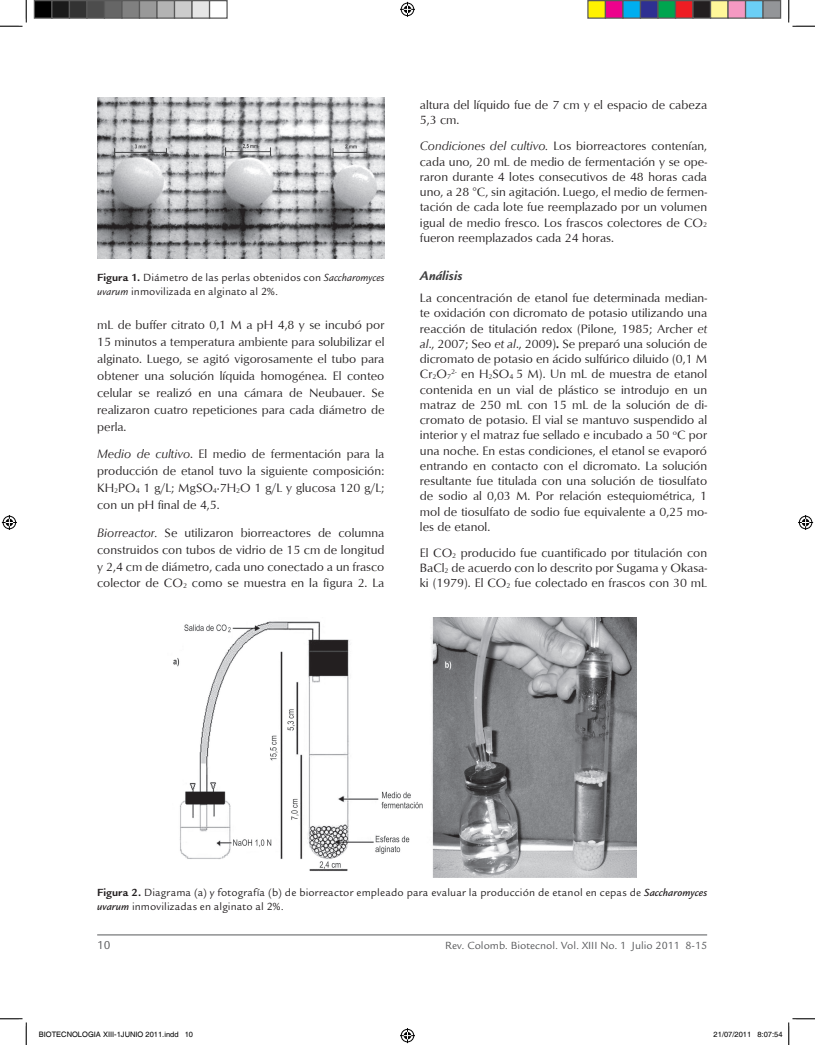
<style>
.page{position:relative;width:815px;height:1045px;background:#fff}
.page>*{position:absolute;margin:0;border:0;box-sizing:border-box;transform-origin:0 0}
.t1{font:italic 700 13.75px "Legacy Sans Std";color:#3e3e3f}
.t2{font:12.5px/15.2px "Optimum";color:#231f20;text-align:justify}
.t3{font:12.5px "Legacy Sans Std";color:#57585a}
.t4{font:11.25px/13.8px "Legacy Sans Std";letter-spacing:.01em;color:#231f20}
.t5{font:11.25px "Legacy Sans Std";color:#57585a}
.t6{font:7.5px "Helvetica";color:#000}
.s1{font-weight:700}
.s2{font-style:italic}
.s3{font-size:7.25px}
.s4{font-weight:700;font-style:italic}
.s5{font-weight:500;font-style:italic}
</style>
<div class="page">
<hr style="left:97px;top:934px;width:610px;height:1px;background:#57585a">
<img style="left:97px;top:97px;width:287px;height:161px">
<img style="left:173px;top:617px;width:463px;height:260px">
<svg style="left:0;top:0;width:27px;height:27px"></svg>
<svg style="left:0;top:1018px;width:27px;height:27px"></svg>
<svg style="left:788px;top:0;width:26px;height:27px"></svg>
<svg style="left:400px;top:2px;width:15px;height:15px"></svg>
<svg style="left:400px;top:1028px;width:15px;height:15px"></svg>
<svg style="left:2px;top:515px;width:15px;height:15px"></svg>
<svg style="left:798px;top:515px;width:14px;height:15px"></svg>
<div style="left:34px;top:1px;width:18px;height:17px;background:#000"></div>
<div style="left:34px;top:0;width:18px;height:19px;border:1px solid #595959"></div>
<div style="left:52px;top:1px;width:17px;height:17px;background:#1a1a1a"></div>
<div style="left:51px;top:0;width:19px;height:19px;border:1px solid #595959"></div>
<div style="left:69px;top:1px;width:18px;height:17px;background:#333"></div>
<div style="left:69px;top:0;width:19px;height:19px;border:1px solid #595959"></div>
<div style="left:87px;top:1px;width:17px;height:17px;background:#4d4d4d"></div>
<div style="left:86px;top:0;width:19px;height:19px;border:1px solid #595959"></div>
<div style="left:104px;top:1px;width:18px;height:17px;background:#666"></div>
<div style="left:104px;top:0;width:18px;height:19px;border:1px solid #595959"></div>
<div style="left:122px;top:1px;width:17px;height:17px;background:#808080"></div>
<div style="left:121px;top:0;width:19px;height:19px;border:1px solid #595959"></div>
<div style="left:139px;top:1px;width:18px;height:17px;background:#999"></div>
<div style="left:139px;top:0;width:19px;height:19px;border:1px solid #595959"></div>
<div style="left:157px;top:1px;width:17px;height:17px;background:#b3b3b3"></div>
<div style="left:156px;top:0;width:19px;height:19px;border:1px solid #595959"></div>
<div style="left:174px;top:1px;width:18px;height:17px;background:#ccc"></div>
<div style="left:174px;top:0;width:18px;height:19px;border:1px solid #595959"></div>
<div style="left:192px;top:1px;width:17px;height:17px;background:#e6e6e6"></div>
<div style="left:191px;top:0;width:19px;height:19px;border:1px solid #595959"></div>
<div style="left:209px;top:0;width:19px;height:19px;border:1px solid #595959"></div>
<div style="left:587px;top:1px;width:18px;height:17px;background:#fff101"></div>
<div style="left:587px;top:0;width:19px;height:19px;border:1px solid #595959"></div>
<div style="left:605px;top:1px;width:17px;height:17px;background:#ed028c"></div>
<div style="left:604px;top:0;width:19px;height:19px;border:1px solid #595959"></div>
<div style="left:622px;top:1px;width:18px;height:17px;background:#00aeef"></div>
<div style="left:622px;top:0;width:19px;height:19px;border:1px solid #595959"></div>
<div style="left:640px;top:1px;width:17px;height:17px;background:#2e3092"></div>
<div style="left:639px;top:0;width:19px;height:19px;border:1px solid #595959"></div>
<div style="left:657px;top:1px;width:18px;height:17px;background:#00a54f"></div>
<div style="left:657px;top:0;width:19px;height:19px;border:1px solid #595959"></div>
<div style="left:675px;top:1px;width:17px;height:17px;background:#ee1d23"></div>
<div style="left:674px;top:0;width:19px;height:19px;border:1px solid #595959"></div>
<div style="left:692px;top:1px;width:18px;height:17px;background:#231f20"></div>
<div style="left:692px;top:0;width:19px;height:19px;border:1px solid #595959"></div>
<div style="left:710px;top:1px;width:17px;height:17px;background:#fff79a"></div>
<div style="left:709px;top:0;width:19px;height:19px;border:1px solid #595959"></div>
<div style="left:727px;top:1px;width:18px;height:17px;background:#f499c2"></div>
<div style="left:727px;top:0;width:19px;height:19px;border:1px solid #595959"></div>
<div style="left:745px;top:1px;width:17px;height:17px;background:#6bcff6"></div>
<div style="left:744px;top:0;width:19px;height:19px;border:1px solid #595959"></div>
<div style="left:762px;top:1px;width:18px;height:17px;background:#939598"></div>
<div style="left:762px;top:0;width:19px;height:19px;border:1px solid #595959"></div>
<svg style="left:788px;top:1018px;width:26px;height:27px"></svg>
<p class="t4" style="left:97px;top:270px;width:289px"><span class="s1">Figura 1.</span> Diámetro de las perlas obtenidos con <span class="s2">Saccharomyces uvarum</span> inmovilizada en alginato al 2%.</p>
<p class="t2" style="left:97px;top:316px;width:289px;line-height:17px">mL de buffer citrato 0,1 M a pH 4,8 y se incubó por 15 minutos a temperatura ambiente para solubilizar el alginato. Luego, se agitó vigorosamente el tubo para obtener una solución líquida homogénea. El conteo celular se realizó en una cámara de Neubauer. Se realizaron cuatro repeticiones para cada diámetro de perla.</p>
<p class="t2" style="left:97px;top:445px;width:289px;line-height:17px"><span class="s2">Medio de cultivo</span>. El medio de fermentación para la producción de etanol tuvo la siguiente composición:<br>KH<span class="s3">2</span>PO<span class="s3">4</span> 1 g/L; MgSO<span class="s3">4</span>∙7H<span class="s3">2</span>O 1 g/L y glucosa 120 g/L; con un pH final de 4,5.</p>
<p class="t2" style="left:97px;top:524px;width:289px;line-height:17px"><span class="s2">Biorreactor.</span> Se utilizaron biorreactores de columna construidos con tubos de vidrio de 15 cm de longitud y 2,4 cm de diámetro, cada uno conectado a un frasco colector de CO<span class="s3">2</span> como se muestra en la figura 2. La</p>
<p class="t2" style="left:420px;top:97px;width:289px">altura del líquido fue de 7 cm y el espacio de cabeza<br>5,3 cm.</p>
<p class="t2" style="left:420px;top:138px;width:289px"><span class="s2">Condiciones del cultivo.</span> Los biorreactores contenían, cada uno, 20 mL de medio de fermentación y se ope&shy;raron durante 4 lotes consecutivos de 48 horas cada uno, a 28 °C, sin agitación. Luego, el medio de fermen&shy;tación de cada lote fue reemplazado por un volumen igual de medio fresco. Los frascos colectores de CO<span class="s3">2 </span>fueron reemplazados cada 24 horas.</p>
<p class="t1" style="left:420px;top:267px;width:44px">Análisis</p>
<p class="t2" style="left:420px;top:290px;width:289px">La concentración de etanol fue determinada median&shy;te oxidación con dicromato de potasio utilizando una reacción de titulación redox (Pilone, 1985; Archer <span class="s2">et al</span>., 2007; Seo <span class="s2">et al</span>., 2009)<span class="s4">.</span> Se preparó una solución de dicromato de potasio en ácido sulfúrico diluido (0,1 M Cr<span class="s3">2</span>O<span class="s3">7</span><sup>2-</sup> en H<span class="s3">2</span>SO<span class="s3">4</span> 5 M). Un mL de muestra de etanol contenida en un vial de plástico se introdujo en un matraz de 250 mL con 15 mL de la solución de di&shy;cromato de potasio. El vial se mantuvo suspendido al interior y el matraz fue sellado e incubado a 50 <sup>o</sup>C por una noche. En estas condiciones, el etanol se evaporó entrando en contacto con el dicromato. La solución resultante fue titulada con una solución de tiosulfato de sodio al 0,03 M. Por relación estequiométrica, 1 mol de tiosulfato de sodio fue equivalente a 0,25 mo&shy;les de etanol.</p>
<p class="t2" style="left:420px;top:545px;width:289px">El CO<span class="s3">2</span> producido fue cuantificado por titulación con BaCl<span class="s3">2</span> de acuerdo con lo descrito por Sugama y Okasa&shy;ki (1979). El CO<span class="s3">2</span> fue colectado en frascos con 30 mL</p>
<p class="t4" style="left:97px;top:885px;width:611px"><span class="s1">Figura 2.</span> Diagrama (a) y fotografía (b) de biorreactor empleado para evaluar la producción de etanol en cepas de <span class="s5">Saccharomyces uvarum</span> inmovilizadas en alginato al 2%.</p>
<p class="t3" style="left:97px;top:938px;width:15px">10</p>
<p class="t5" style="left:445px;top:939px;width:263px">Rev. Colomb. Biotecnol. Vol. XIII No. 1 Julio 2011 8-15</p>
<p class="t6" style="left:39px;top:1030px;width:156px">BIOTECNOLOGIA XIII-1JUNIO 2011.indd 10</p>
<p class="t6" style="left:713px;top:1030px;width:70px">21/07/2011 8:07:54</p>
</div>
